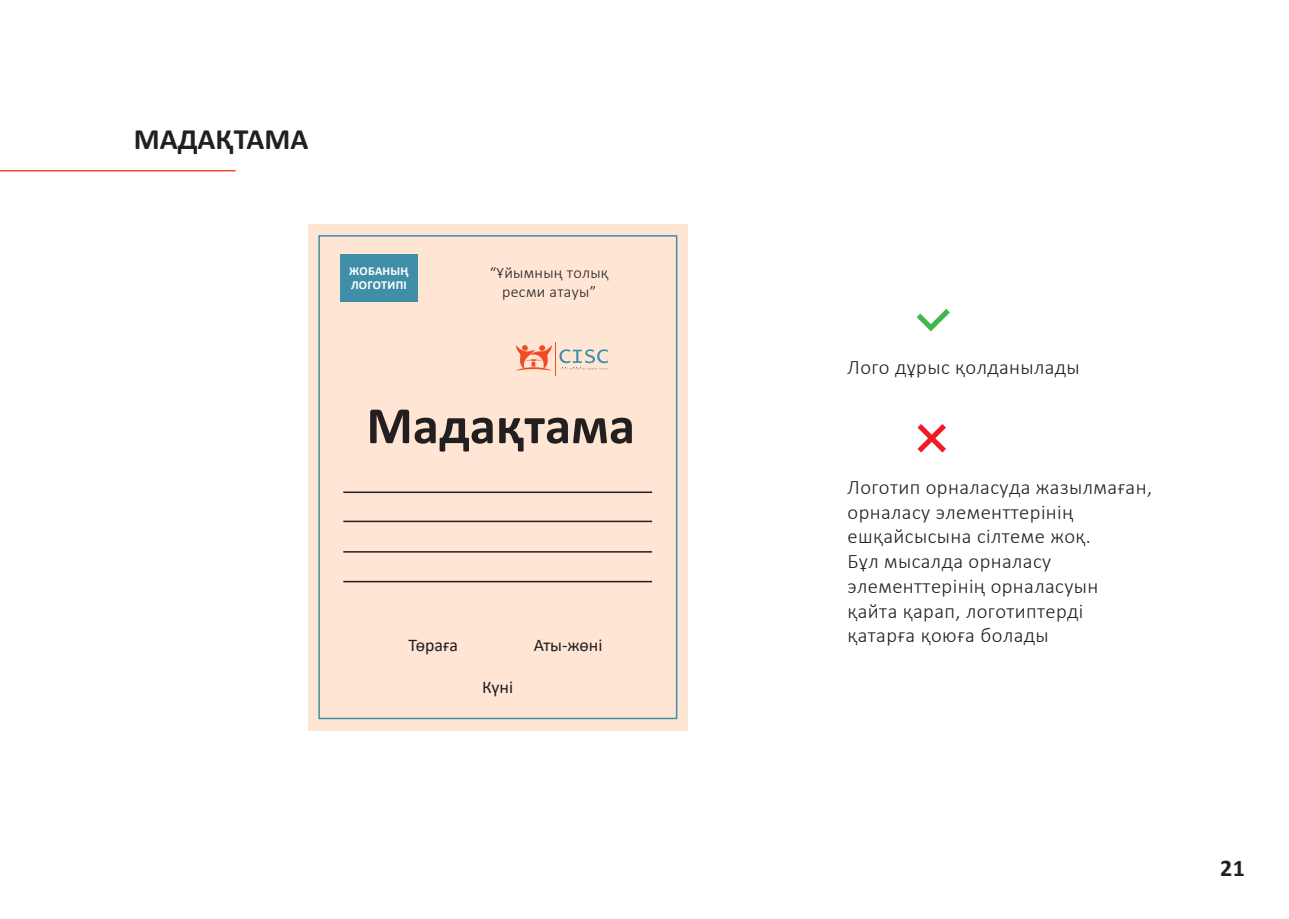
<style>
.page{position:relative;width:1289px;height:919px;background:#fff}
.page>*{position:absolute;margin:0;border:0;box-sizing:border-box;transform-origin:0 0}
.t1{font:700 52.95px "Calibri";color:#231f20}
.t2{font:700 29.7px "Calibri";color:#231f20}
.t3{font:700 24px "Calibri";color:#231f20}
.t4{font:300 20.55px/24.8px "Calibri";letter-spacing:.02em;color:#231f20}
.t5{font:17.85px "Calibri";color:#231f20}
.t6{font:300 16.05px/19.2px "Calibri";letter-spacing:.02em;color:#231f20;text-align:center}
.t7{font:700 12.15px/14.5px "Calibri";letter-spacing:.02em;color:#fff}
</style>
<div class="page">
<hr style="left:0;top:170px;width:236px;height:1px;background:#f04b22">
<div style="left:308px;top:224px;width:379px;height:506px;background:#fee5d4"></div>
<div style="left:340px;top:254px;width:77px;height:47px;background:#418ea9"></div>
<div style="left:318px;top:235px;width:359px;height:484px;border:2px solid #418ea9"></div>
<hr style="left:343px;top:491px;width:309px;height:2px;background:#231f20">
<hr style="left:343px;top:520px;width:309px;height:2px;background:#231f20">
<hr style="left:343px;top:551px;width:309px;height:1px;background:#231f20">
<hr style="left:343px;top:581px;width:309px;height:1px;background:#231f20">
<svg style="left:516px;top:345px;width:36px;height:25px"></svg>
<hr style="left:555px;top:342px;width:1px;height:33px;background:#f04b22">
<svg style="left:559px;top:349px;width:49px;height:21px"></svg>
<svg style="left:917px;top:424px;width:29px;height:28px"></svg>
<svg style="left:916px;top:309px;width:33px;height:22px"></svg>
<h2 class="t2" style="left:134px;top:118px;width:176px">МАДАҚТАМА</h2>
<p class="t7" style="left:349px;top:263px;width:61px">ЖОБАНЫҢ<br>ЛОГОТИПІ</p>
<p class="t6" style="left:489px;top:262px;width:120px">“Ұйымның толық ресми атауы”</p>
<h1 class="t1" style="left:366px;top:388px;width:270px">Мадақтама</h1>
<p class="t5" style="left:408px;top:632px;width:51px">Төраға</p>
<p class="t5" style="left:533px;top:632px;width:70px">Аты-жөні</p>
<p class="t5" style="left:482px;top:674px;width:32px">Күні</p>
<p class="t4" style="left:847px;top:354px;width:234px">Лого дұрыс қолданылады</p>
<p class="t4" style="left:847px;top:474px;width:306px">Логотип орналасуда жазылмаған, орналасу элементтерінің ешқайсысына сілтеме жоқ.<br>Бұл мысалда орналасу элементтерінің орналасуын қайта қарап, логотиптерді қатарға қоюға болады</p>
<p class="t3" style="left:1220px;top:850px;width:26px">21</p>
</div>
